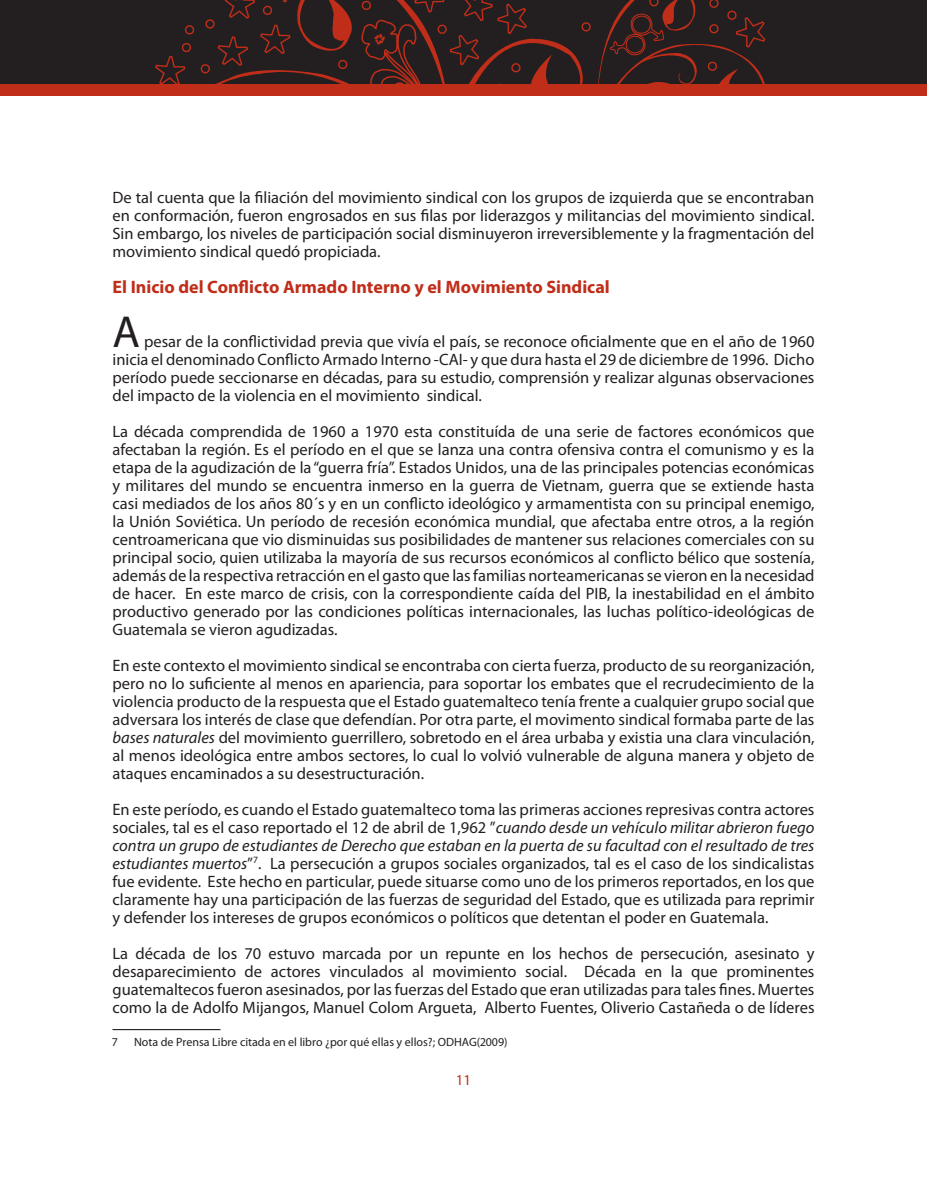
<style>
.page{position:relative;width:927px;height:1197px;background:#fff}
.page>*{position:absolute;margin:0;border:0;box-sizing:border-box;transform-origin:0 0}
.t1{font:45px "Myriad Pro";color:#231f20}
.t2{font:700 18px "Myriad Pro";color:#c02d19}
.t3{font:16.5px/18px "Myriad Pro";color:#231f20;text-align:justify}
.t4{font:15px "Myriad Pro";color:#c02d19}
.t5{font:12px "Myriad Pro";color:#231f20}
.s1{font-style:italic}
</style>
<div class="page">
<div style="left:0;top:0;width:927px;height:86px;background:#231f20"></div>
<svg style="left:155px;top:0;width:611px;height:84px"></svg>
<div style="left:0;top:84px;width:927px;height:12px;background:#c02d19"></div>
<hr style="left:112px;top:1029px;width:108px;height:1px;background:#231f20">
<p class="t3" style="left:112px;top:188px;width:704px">De tal cuenta que la filiación del movimiento sindical con los grupos de izquierda que se encontraban en conformación, fueron engrosados en sus filas por liderazgos y militancias del movimiento sindical.<br>Sin embargo, los niveles de participación social disminuyeron irreversiblemente y la fragmentación del movimiento sindical quedó propiciada.</p>
<p class="t2" style="left:112px;top:275px;width:499px">El Inicio del Conflicto Armado Interno y el Movimiento Sindical</p>
<h1 class="t1" style="left:112px;top:304px;width:29px">A</h1>
<p class="t3" style="left:113px;top:332px;width:704px;text-indent:32px">pesar de la conflictividad previa que vivía el país, se reconoce oficialmente que en el año de 1960 inicia el denominado Conflicto Armado Interno -CAI- y que dura hasta el 29 de diciembre de 1996. Dicho período puede seccionarse en décadas, para su estudio, comprensión y realizar algunas observaciones del impacto de la violencia en el movimiento sindical.</p>
<p class="t3" style="left:113px;top:422px;width:704px">La década comprendida de 1960 a 1970 esta constituída de una serie de factores económicos que afectaban la región. Es el período en el que se lanza una contra ofensiva contra el comunismo y es la etapa de la agudización de la “guerra fría”. Estados Unidos, una de las principales potencias económicas y militares del mundo se encuentra inmerso en la guerra de Vietnam, guerra que se extiende hasta casi mediados de los años 80´s y en un conflicto ideológico y armamentista con su principal enemigo, la Unión Soviética. Un período de recesión económica mundial, que afectaba entre otros, a la región centroamericana que vio disminuidas sus posibilidades de mantener sus relaciones comerciales con su principal socio, quien utilizaba la mayoría de sus recursos económicos al conflicto bélico que sostenía, además de la respectiva retracción en el gasto que las familias norteamericanas se vieron en la necesidad de hacer. En este marco de crisis, con la correspondiente caída del PIB, la inestabilidad en el ámbito productivo generado por las condiciones políticas internacionales, las luchas político-ideológicas de Guatemala se vieron agudizadas.</p>
<p class="t3" style="left:113px;top:656px;width:704px">En este contexto el movimiento sindical se encontraba con cierta fuerza, producto de su reorganización, pero no lo suficiente al menos en apariencia, para soportar los embates que el recrudecimiento de la violencia producto de la respuesta que el Estado guatemalteco tenía frente a cualquier grupo social que adversara los interés de clase que defendían. Por otra parte, el movimento sindical formaba parte de las <span class="s1">bases naturales</span> del movimiento guerrillero, sobretodo en el área urbaba y existia una clara vinculación, al menos ideológica entre ambos sectores, lo cual lo volvió vulnerable de alguna manera y objeto de ataques encaminados a su desestructuración.</p>
<p class="t3" style="left:113px;top:800px;width:704px">En este período, es cuando el Estado guatemalteco toma las primeras acciones represivas contra actores sociales, tal es el caso reportado el 12 de abril de 1,962 ”<span class="s1">cuando desde un vehículo militar abrieron fuego contra un grupo de estudiantes de Derecho que estaban en la puerta de su facultad con el resultado de tres estudiantes muertos</span>”<sup>7</sup>. La persecución a grupos sociales organizados, tal es el caso de los sindicalistas fue evidente. Este hecho en particular, puede situarse como uno de los primeros reportados, en los que claramente hay una participación de las fuerzas de seguridad del Estado, que es utilizada para reprimir y defender los intereses de grupos económicos o políticos que detentan el poder en Guatemala.</p>
<p class="t3" style="left:113px;top:944px;width:704px">La década de los 70 estuvo marcada por un repunte en los hechos de persecución, asesinato y desaparecimiento de actores vinculados al movimiento social. Década en la que prominentes guatemaltecos fueron asesinados, por las fuerzas del Estado que eran utilizadas para tales fines. Muertes como la de Adolfo Mijangos, Manuel Colom Argueta, Alberto Fuentes, Oliverio Castañeda o de líderes</p>
<p class="t5" style="left:112px;top:1035px;width:6px">7</p>
<p class="t5" style="left:134px;top:1035px;width:375px">Nota de Prensa Libre citada en el libro ¿por qué ellas y ellos?; ODHAG(2009)</p>
<p class="t4" style="left:456px;top:1070px;width:17px">11</p>
</div>
